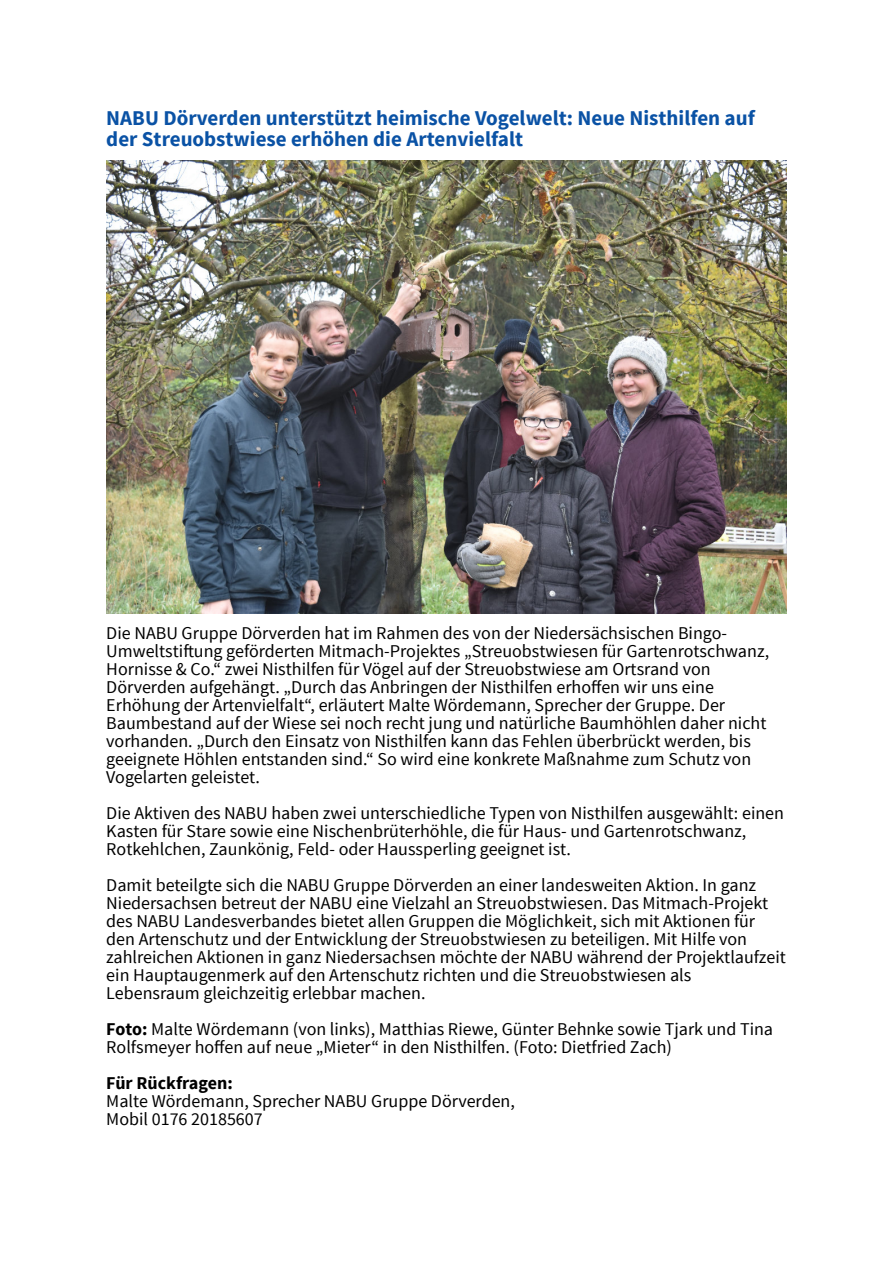
<style>
.page{position:relative;width:893px;height:1263px;background:#fff}
.page>*{position:absolute;margin:0;border:0;box-sizing:border-box;transform-origin:0 0}
.t1{font:700 21px/21px "Source Sans Pro";color:#0a52a5}
.t2{font:18px/18px "Source Sans Pro";color:#000}
.t3{font:700 18px "Source Sans Pro";color:#000}
.s1{font-weight:700}
</style>
<div class="page">
<img style="left:106px;top:160px;width:681px;height:454px">
<p class="t1" style="left:106px;top:109px;width:650px">NABU Dörverden unterstützt heimische Vogelwelt: Neue Nisthilfen auf der Streuobstwiese erhöhen die Artenvielfalt</p>
<p class="t2" style="left:106px;top:625px;width:664px">Die NABU Gruppe Dörverden hat im Rahmen des von der Niedersächsischen Bingo-Umweltstiftung geförderten Mitmach-Projektes „Streuobstwiesen für Gartenrotschwanz, Hornisse &amp; Co.“ zwei Nisthilfen für Vögel auf der Streuobstwiese am Ortsrand von Dörverden aufgehängt. „Durch das Anbringen der Nisthilfen erhoffen wir uns eine Erhöhung der Artenvielfalt“, erläutert Malte Wördemann, Sprecher der Gruppe. Der Baumbestand auf der Wiese sei noch recht jung und natürliche Baumhöhlen daher nicht vorhanden. „Durch den Einsatz von Nisthilfen kann das Fehlen überbrückt werden, bis geeignete Höhlen entstanden sind.“ So wird eine konkrete Maßnahme zum Schutz von Vogelarten geleistet.</p>
<p class="t2" style="left:106px;top:805px;width:679px">Die Aktiven des NABU haben zwei unterschiedliche Typen von Nisthilfen ausgewählt: einen<br>Kasten für Stare sowie eine Nischenbrüterhöhle, die für Haus- und Gartenrotschwanz,<br>Rotkehlchen, Zaunkönig, Feld- oder Haussperling geeignet ist.</p>
<p class="t2" style="left:106px;top:877px;width:681px">Damit beteilgte sich die NABU Gruppe Dörverden an einer landesweiten Aktion. In ganz Niedersachsen betreut der NABU eine Vielzahl an Streuobstwiesen. Das Mitmach-Projekt des NABU Landesverbandes bietet allen Gruppen die Möglichkeit, sich mit Aktionen für den Artenschutz und der Entwicklung der Streuobstwiesen zu beteiligen. Mit Hilfe von zahlreichen Aktionen in ganz Niedersachsen möchte der NABU während der Projektlaufzeit ein Hauptaugenmerk auf den Artenschutz richten und die Streuobstwiesen als Lebensraum gleichzeitig erlebbar machen.</p>
<p class="t2" style="left:106px;top:1021px;width:668px"><span class="s1">Foto:</span> Malte Wördemann (von links), Matthias Riewe, Günter Behnke sowie Tjark und Tina<br>Rolfsmeyer hoffen auf neue „Mieter“ in den Nisthilfen. (Foto: Dietfried Zach)</p>
<p class="t3" style="left:106px;top:1075px;width:128px">Für Rückfragen:</p>
<p class="t2" style="left:106px;top:1093px;width:410px">Malte Wördemann, Sprecher NABU Gruppe Dörverden,<br>Mobil 0176 20185607</p>
</div>
